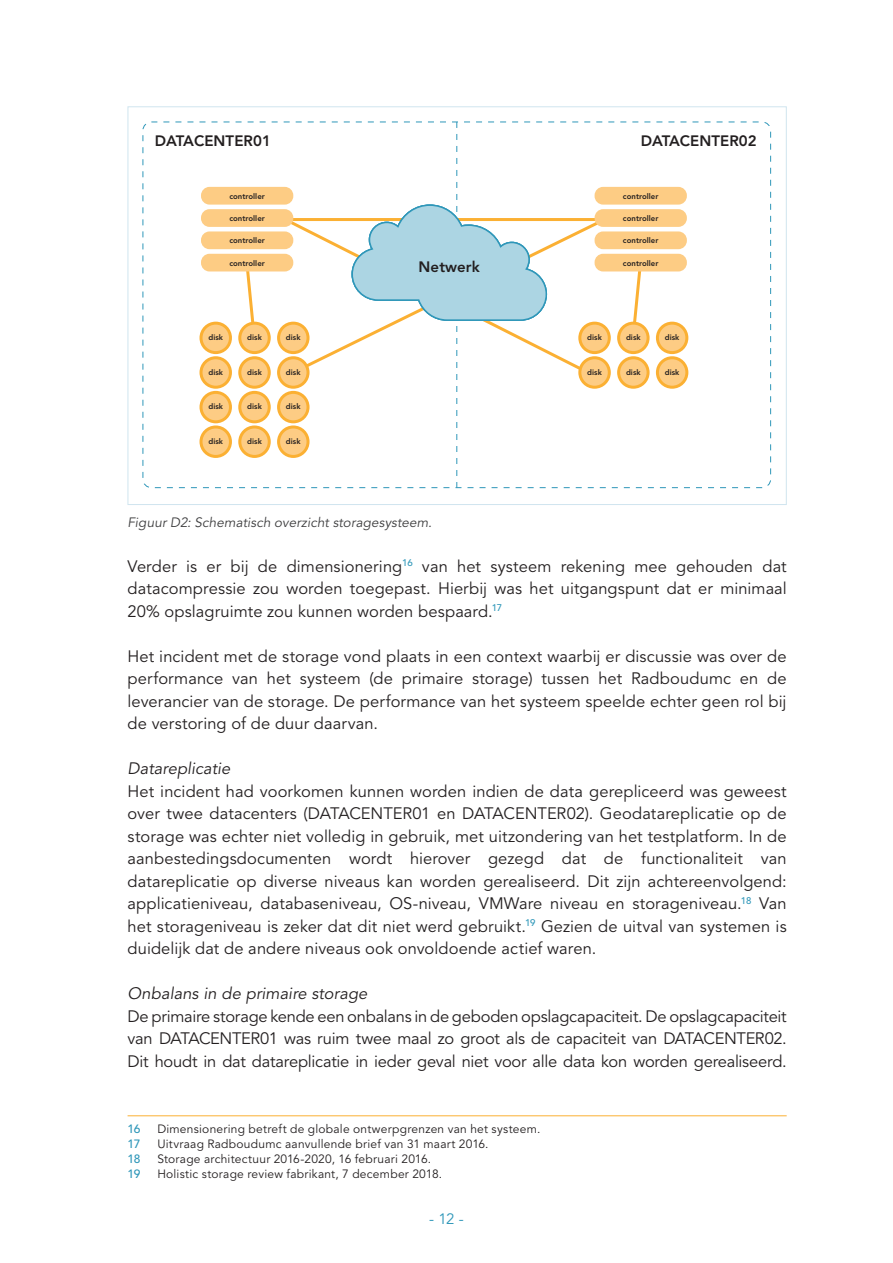
<style>
.page{position:relative;width:893px;height:1263px;background:#fff}
.page>*{position:absolute;margin:0;border:0;box-sizing:border-box;transform-origin:0 0}
.t1{font:16.5px/22.5px "Avenir LT Std";letter-spacing:.005em;color:#231f20;text-align:justify}
.t2{font:italic 16.5px "Avenir LT Std";letter-spacing:.005em;color:#231f20}
.t3{font:800 15px "Avenir LT Std";letter-spacing:.005em;color:#231f20}
.t4{font:15px "Avenir LT Std";color:#2f97b9}
.t5{font:italic 13.5px "Avenir LT Std";letter-spacing:.005em;color:#3e3e3f}
.t6{font:12px "Avenir LT Std";letter-spacing:.02em;color:#231f20}
.t7{font:500 12px "Avenir LT Std";letter-spacing:-.03em;color:#2f97b9}
.t8{font:800 7.8px "Avenir LT Std";letter-spacing:.005em;color:#231f20}
</style>
<div class="page">
<svg style="left:244px;top:271px;width:14px;height:56px"></svg>
<svg style="left:630px;top:271px;width:14px;height:56px"></svg>
<svg style="left:273px;top:217px;width:344px;height:161px"></svg>
<div style="left:201px;top:187px;width:92px;height:18px;background:#fdcc84;border-radius:9px"></div>
<div style="left:201px;top:209px;width:92px;height:18px;background:#fdcc84;border-radius:9px"></div>
<div style="left:201px;top:231px;width:92px;height:18px;background:#fdcc84;border-radius:9px"></div>
<div style="left:201px;top:254px;width:92px;height:17px;background:#fdcc84;border-radius:9px"></div>
<div style="left:595px;top:187px;width:92px;height:18px;background:#fdcc84;border-radius:9px"></div>
<div style="left:595px;top:209px;width:92px;height:18px;background:#fdcc84;border-radius:9px"></div>
<div style="left:595px;top:231px;width:92px;height:18px;background:#fdcc84;border-radius:9px"></div>
<div style="left:595px;top:254px;width:92px;height:17px;background:#fdcc84;border-radius:9px"></div>
<svg style="left:351px;top:122px;width:197px;height:366px"></svg>
<div style="left:201px;top:323px;width:29px;height:30px;background:#fdcc84;border-radius:50%"></div>
<div style="left:199px;top:322px;width:33px;height:32px;border:3px solid #fbb033;border-radius:50%"></div>
<div style="left:240px;top:323px;width:29px;height:30px;background:#fdcc84;border-radius:50%"></div>
<div style="left:238px;top:322px;width:33px;height:32px;border:3px solid #fbb033;border-radius:50%"></div>
<div style="left:279px;top:323px;width:29px;height:30px;background:#fdcc84;border-radius:50%"></div>
<div style="left:277px;top:322px;width:33px;height:32px;border:3px solid #fbb033;border-radius:50%"></div>
<div style="left:201px;top:358px;width:29px;height:29px;background:#fdcc84;border-radius:50%"></div>
<div style="left:199px;top:356px;width:33px;height:33px;border:3px solid #fbb033;border-radius:50%"></div>
<div style="left:240px;top:358px;width:29px;height:29px;background:#fdcc84;border-radius:50%"></div>
<div style="left:238px;top:356px;width:33px;height:33px;border:3px solid #fbb033;border-radius:50%"></div>
<div style="left:279px;top:358px;width:29px;height:29px;background:#fdcc84;border-radius:50%"></div>
<div style="left:277px;top:356px;width:33px;height:33px;border:3px solid #fbb033;border-radius:50%"></div>
<div style="left:580px;top:323px;width:29px;height:30px;background:#fdcc84;border-radius:50%"></div>
<div style="left:578px;top:322px;width:33px;height:32px;border:3px solid #fbb033;border-radius:50%"></div>
<div style="left:619px;top:323px;width:29px;height:30px;background:#fdcc84;border-radius:50%"></div>
<div style="left:617px;top:322px;width:33px;height:32px;border:3px solid #fbb033;border-radius:50%"></div>
<div style="left:657px;top:323px;width:30px;height:30px;background:#fdcc84;border-radius:50%"></div>
<div style="left:656px;top:322px;width:32px;height:32px;border:3px solid #fbb033;border-radius:50%"></div>
<div style="left:580px;top:358px;width:29px;height:29px;background:#fdcc84;border-radius:50%"></div>
<div style="left:578px;top:356px;width:33px;height:33px;border:3px solid #fbb033;border-radius:50%"></div>
<div style="left:619px;top:358px;width:29px;height:29px;background:#fdcc84;border-radius:50%"></div>
<div style="left:617px;top:356px;width:33px;height:33px;border:3px solid #fbb033;border-radius:50%"></div>
<div style="left:657px;top:358px;width:30px;height:29px;background:#fdcc84;border-radius:50%"></div>
<div style="left:656px;top:356px;width:32px;height:33px;border:3px solid #fbb033;border-radius:50%"></div>
<div style="left:201px;top:392px;width:29px;height:30px;background:#fdcc84;border-radius:50%"></div>
<div style="left:199px;top:391px;width:33px;height:32px;border:3px solid #fbb033;border-radius:50%"></div>
<div style="left:240px;top:392px;width:29px;height:30px;background:#fdcc84;border-radius:50%"></div>
<div style="left:238px;top:391px;width:33px;height:32px;border:3px solid #fbb033;border-radius:50%"></div>
<div style="left:279px;top:392px;width:29px;height:30px;background:#fdcc84;border-radius:50%"></div>
<div style="left:277px;top:391px;width:33px;height:32px;border:3px solid #fbb033;border-radius:50%"></div>
<div style="left:201px;top:427px;width:29px;height:29px;background:#fdcc84;border-radius:50%"></div>
<div style="left:199px;top:425px;width:33px;height:33px;border:3px solid #fbb033;border-radius:50%"></div>
<div style="left:240px;top:427px;width:29px;height:29px;background:#fdcc84;border-radius:50%"></div>
<div style="left:238px;top:425px;width:33px;height:33px;border:3px solid #fbb033;border-radius:50%"></div>
<div style="left:279px;top:427px;width:29px;height:29px;background:#fdcc84;border-radius:50%"></div>
<div style="left:277px;top:425px;width:33px;height:33px;border:3px solid #fbb033;border-radius:50%"></div>
<hr style="left:128px;top:1115px;width:659px;height:1px;background:#fbb033">
<p class="t3" style="left:155px;top:132px;width:118px">DATACENTER01</p>
<p class="t3" style="left:641px;top:132px;width:118px">DATACENTER02</p>
<p class="t8" style="left:229px;top:191px;width:37px">controller</p>
<p class="t8" style="left:229px;top:214px;width:37px">controller</p>
<p class="t8" style="left:229px;top:236px;width:37px">controller</p>
<p class="t8" style="left:229px;top:258px;width:37px">controller</p>
<p class="t8" style="left:208px;top:333px;width:16px">disk</p>
<p class="t8" style="left:247px;top:333px;width:16px">disk</p>
<p class="t8" style="left:286px;top:333px;width:16px">disk</p>
<p class="t8" style="left:208px;top:367px;width:16px">disk</p>
<p class="t8" style="left:247px;top:367px;width:16px">disk</p>
<p class="t8" style="left:286px;top:367px;width:16px">disk</p>
<p class="t8" style="left:208px;top:402px;width:16px">disk</p>
<p class="t8" style="left:247px;top:402px;width:16px">disk</p>
<p class="t8" style="left:286px;top:402px;width:16px">disk</p>
<p class="t8" style="left:208px;top:436px;width:16px">disk</p>
<p class="t8" style="left:247px;top:436px;width:16px">disk</p>
<p class="t8" style="left:286px;top:436px;width:16px">disk</p>
<p class="t3" style="left:419px;top:258px;width:63px">Netwerk</p>
<p class="t8" style="left:623px;top:191px;width:37px">controller</p>
<p class="t8" style="left:623px;top:214px;width:37px">controller</p>
<p class="t8" style="left:623px;top:236px;width:37px">controller</p>
<p class="t8" style="left:623px;top:258px;width:37px">controller</p>
<p class="t8" style="left:587px;top:333px;width:16px">disk</p>
<p class="t8" style="left:626px;top:333px;width:16px">disk</p>
<p class="t8" style="left:665px;top:333px;width:16px">disk</p>
<p class="t8" style="left:587px;top:367px;width:16px">disk</p>
<p class="t8" style="left:626px;top:367px;width:16px">disk</p>
<p class="t8" style="left:665px;top:367px;width:16px">disk</p>
<p class="t5" style="left:128px;top:514px;width:306px">Figuur D2: Schematisch overzicht storagesysteem.</p>
<p class="t1" style="left:128px;top:555px;width:661px">Verder is er bij de dimensionering<sup>16</sup> van het systeem rekening mee gehouden dat datacompressie zou worden toegepast. Hierbij was het uitgangspunt dat er minimaal 20% opslagruimte zou kunnen worden bespaard.<sup>17</sup></p>
<p class="t1" style="left:128px;top:645px;width:661px">Het incident met de storage vond plaats in een context waarbij er discussie was over de performance van het systeem (de primaire storage) tussen het Radboudumc en de leverancier van de storage. De performance van het systeem speelde echter geen rol bij de verstoring of de duur daarvan.</p>
<p class="t2" style="left:128px;top:759px;width:104px">Datareplicatie</p>
<p class="t1" style="left:128px;top:780px;width:661px">Het incident had voorkomen kunnen worden indien de data gerepliceerd was geweest over twee datacenters (DATACENTER01 en DATACENTER02). Geodatareplicatie op de storage was echter niet volledig in gebruik, met uitzondering van het testplatform. In de aanbestedingsdocumenten wordt hierover gezegd dat de functionaliteit van datareplicatie op diverse niveaus kan worden gerealiseerd. Dit zijn achtereenvolgend: applicatieniveau, databaseniveau, OS-niveau, VMWare niveau en storageniveau.<sup>18</sup> Van het storageniveau is zeker dat dit niet werd gebruikt.<sup>19</sup> Gezien de uitval van systemen is duidelijk dat de andere niveaus ook onvoldoende actief waren.</p>
<p class="t2" style="left:128px;top:984px;width:241px">Onbalans in de primaire storage</p>
<p class="t1" style="left:128px;top:1005px;width:661px">De primaire storage kende een onbalans in de geboden opslagcapaciteit. De opslagcapaciteit van DATACENTER01 was ruim twee maal zo groot als de capaciteit van DATACENTER02.<br>Dit houdt in dat datareplicatie in ieder geval niet voor alle data kon worden gerealiseerd.</p>
<p class="t7" style="left:128px;top:1122px;width:14px">16</p>
<p class="t6" style="left:157px;top:1122px;width:385px">Dimensionering betreft de globale ontwerpgrenzen van het systeem.</p>
<p class="t7" style="left:128px;top:1137px;width:14px">17</p>
<p class="t6" style="left:157px;top:1137px;width:333px">Uitvraag Radboudumc aanvullende brief van 31 maart 2016.</p>
<p class="t7" style="left:128px;top:1152px;width:15px">18</p>
<p class="t6" style="left:157px;top:1152px;width:275px">Storage architectuur 2016-2020, 16 februari 2016.</p>
<p class="t7" style="left:128px;top:1167px;width:14px">19</p>
<p class="t6" style="left:157px;top:1167px;width:286px">Holistic storage review fabrikant, 7 december 2018.</p>
<p class="t4" style="left:429px;top:1210px;width:36px">- 12 -</p>
</div>
